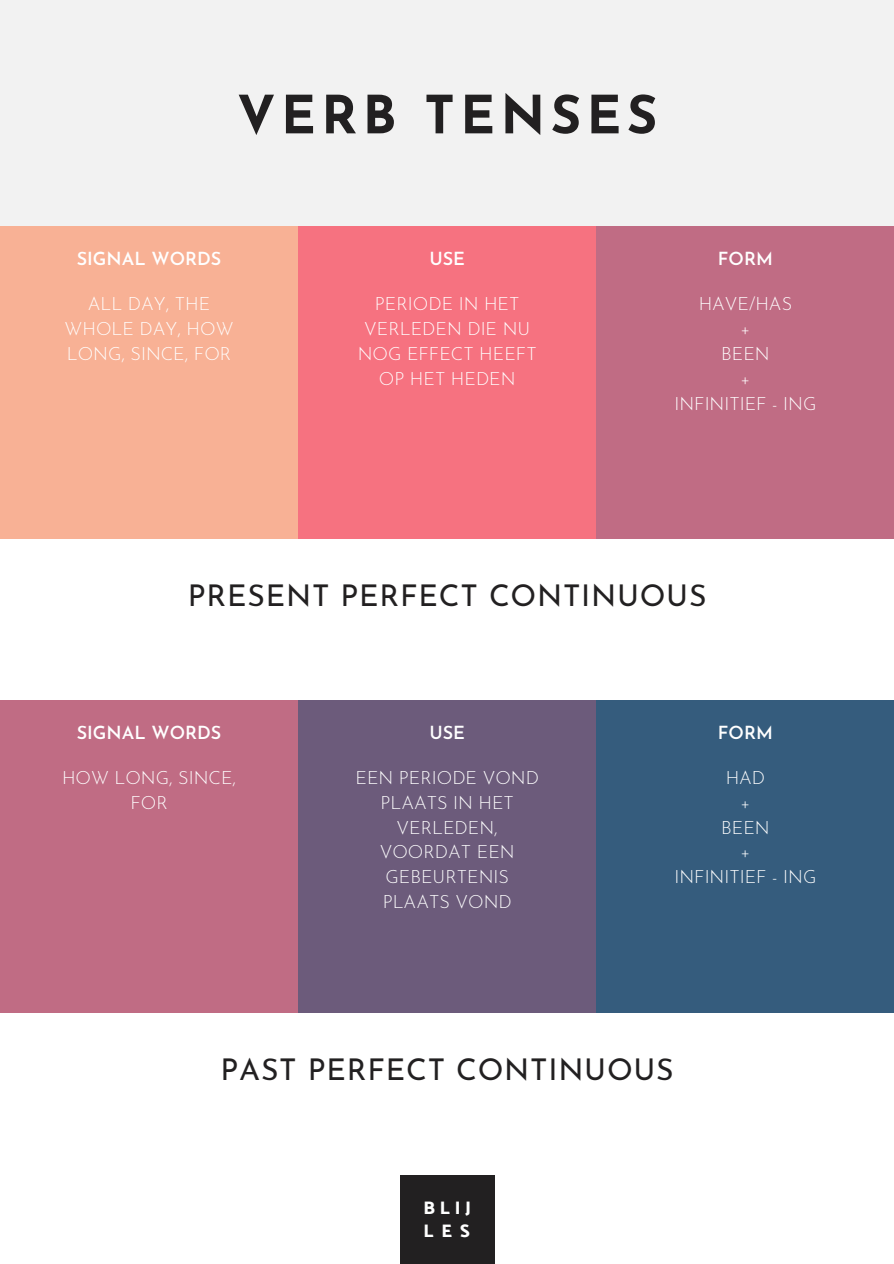
<style>
.page{position:relative;width:894px;height:1264px;background:#fff}
.page>*{position:absolute;margin:0;border:0;box-sizing:border-box;transform-origin:0 0}
.t1{font:700 52.5px "Josefin Sans";letter-spacing:.1em;color:#222021}
.t2{font:30px "Josefin Sans";letter-spacing:.025em;color:#222021}
.t3{font:300 18px/24.8px "Josefin Sans";color:#fff;text-align:center}
.t4{font:600 18px "Josefin Sans";color:#fff}
.t5{font:800 18px/23.2px "Catamaran";letter-spacing:.265em;color:#fff}
</style>
<div class="page">
<div style="left:0;top:0;width:893px;height:227px;background:#f2f2f2"></div>
<div style="left:0;top:226px;width:299px;height:313px;background:#f8b195"></div>
<div style="left:298px;top:226px;width:298px;height:313px;background:#f67280"></div>
<div style="left:596px;top:226px;width:297px;height:313px;background:#c06c84"></div>
<div style="left:0;top:700px;width:299px;height:312px;background:#c06c84"></div>
<div style="left:298px;top:700px;width:298px;height:312px;background:#6c5b7b"></div>
<div style="left:596px;top:700px;width:297px;height:312px;background:#355c7d"></div>
<div style="left:400px;top:1175px;width:94px;height:88px;background:#222021"></div>
<h1 class="t1" style="left:237px;top:94px;width:422px">VERB TENSES</h1>
<p class="t4" style="left:77px;top:251px;width:146px">SIGNAL WORDS</p>
<p class="t4" style="left:429px;top:251px;width:37px">USE</p>
<p class="t4" style="left:717px;top:251px;width:56px">FORM</p>
<p class="t3" style="left:65px;top:293px;width:170px">ALL DAY, THE<br>WHOLE DAY, HOW<br>LONG, SINCE, FOR</p>
<p class="t3" style="left:357px;top:293px;width:180px">PERIODE IN HET<br>VERLEDEN DIE NU<br>NOG EFFECT HEEFT<br>OP HET HEDEN</p>
<p class="t3" style="left:674px;top:293px;width:143px">HAVE/HAS<br>+<br>BEEN<br>+<br>INFINITIEF - ING</p>
<h2 class="t2" style="left:188px;top:584px;width:520px">PRESENT PERFECT CONTINUOUS</h2>
<p class="t4" style="left:77px;top:725px;width:146px">SIGNAL WORDS</p>
<p class="t4" style="left:429px;top:725px;width:37px">USE</p>
<p class="t4" style="left:717px;top:725px;width:56px">FORM</p>
<p class="t3" style="left:62px;top:767px;width:176px">HOW LONG, SINCE,<br>FOR</p>
<p class="t3" style="left:355px;top:767px;width:185px">EEN PERIODE VOND<br>PLAATS IN HET<br>VERLEDEN,<br>VOORDAT EEN<br>GEBEURTENIS<br>PLAATS VOND</p>
<p class="t3" style="left:674px;top:767px;width:143px">HAD<br>+<br>BEEN<br>+<br>INFINITIEF - ING</p>
<p class="t3" style="left:429px;top:895px;width:36px">USE</p>
<h2 class="t2" style="left:220px;top:1057px;width:454px">PAST PERFECT CONTINUOUS</h2>
<p class="t5" style="left:423px;top:1195px;width:49px">BLIJ<br>LES</p>
</div>
